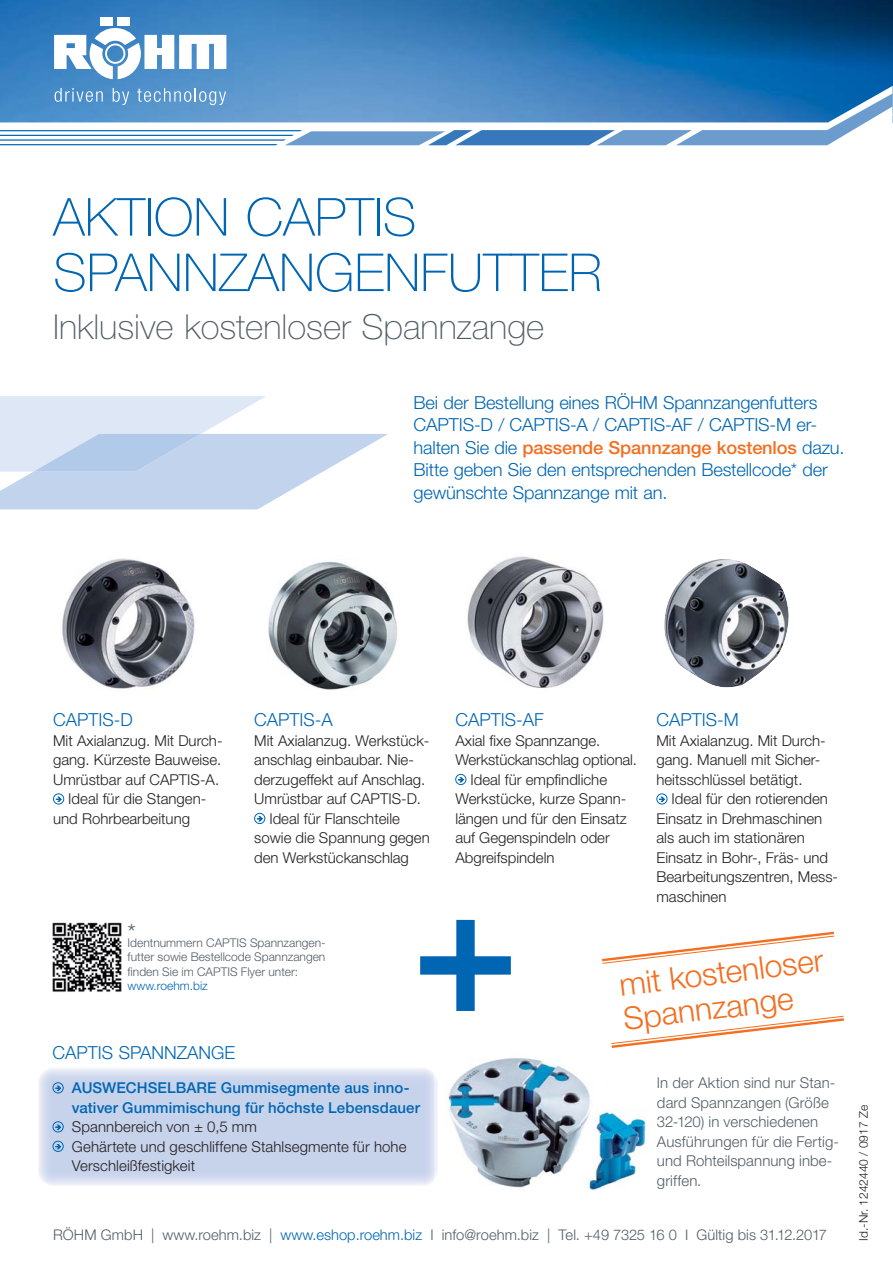
<style>
.page{position:relative;width:893px;height:1263px;background:#fff}
.page>*{position:absolute;margin:0;border:0;box-sizing:border-box;transform-origin:0 0}
.t1{font:500 179.85px "Helvetica Neue LT Std";color:#0066b3}
.t2{font:100 52.5px/55.5px "Helvetica Neue LT Std";color:#0066b3}
.t3{font:100 34.5px "Helvetica Neue LT Std";color:#525e66}
.t4{font:300 31.5px/34.5px "Helvetica Neue LT Std";color:#f36f21}
.t5{font:300 24px "Helvetica Neue LT Std";color:#525e66}
.t6{font:300 18px/22.5px "Helvetica Neue LT Std";letter-spacing:-.01em;color:#0066b3}
.t7{font:300 15px/19.5px "Helvetica Neue LT Std";color:#231f20}
.t8{font:300 15px/19.5px "Helvetica Neue LT Std";letter-spacing:.005em;color:#525e66}
.t9{font:500 15px/19.5px "Helvetica Neue LT Std";letter-spacing:.01em;color:#0066b3}
.t10{font:300 14.7px "Helvetica Neue LT Std";color:#525e66}
.t11{font:300 12px/14.4px "Helvetica Neue LT Std";color:#525e66;text-align:justify}
.t12{font:300 12px "Helvetica Neue LT Std";color:#231f20}
.t13{font:300 12px "Helvetica Neue LT Std";color:#0066b3}
.s1{font-weight:500;color:#f36f21}
.s2{color:#0066b3}
</style>
<div class="page">
<img style="left:0;top:0;width:893px;height:86px">
<svg style="left:0;top:86px;width:893px;height:2px;background:#3e84c2"></svg>
<div style="left:100px;top:17px;width:13px;height:8px;background:#fff"></div>
<div style="left:118px;top:17px;width:12px;height:8px;background:#fff"></div>
<svg style="left:54px;top:28px;width:172px;height:51px"></svg>
<svg style="left:0;top:88px;width:893px;height:58px"></svg>
<svg style="left:0;top:396px;width:388px;height:113px"></svg>
<div style="left:53px;top:793px;width:11px;height:11px;border:1px solid #0066b3;border-radius:50%"></div>
<svg style="left:56px;top:797px;width:5px;height:5px"></svg>
<div style="left:254px;top:813px;width:11px;height:11px;border:1px solid #0066b3;border-radius:50%"></div>
<svg style="left:257px;top:816px;width:6px;height:5px"></svg>
<div style="left:455px;top:774px;width:11px;height:11px;border:1px solid #0066b3;border-radius:50%"></div>
<svg style="left:458px;top:777px;width:6px;height:5px"></svg>
<img style="left:664px;top:559px;width:125px;height:128px">
<img style="left:62px;top:558px;width:133px;height:131px">
<img style="left:268px;top:561px;width:129px;height:129px">
<img style="left:467px;top:556px;width:137px;height:132px">
<div style="left:656px;top:793px;width:11px;height:11px;border:1px solid #0066b3;border-radius:50%"></div>
<svg style="left:659px;top:797px;width:6px;height:5px"></svg>
<img style="left:38px;top:1068px;width:396px;height:117px">
<div style="left:53px;top:1082px;width:11px;height:11px;border:1px solid #0066b3;border-radius:50%"></div>
<svg style="left:55px;top:1086px;width:6px;height:5px"></svg>
<div style="left:53px;top:1121px;width:11px;height:11px;border:1px solid #0066b3;border-radius:50%"></div>
<svg style="left:55px;top:1125px;width:6px;height:5px"></svg>
<div style="left:53px;top:1141px;width:11px;height:11px;border:1px solid #0066b3;border-radius:50%"></div>
<svg style="left:55px;top:1144px;width:6px;height:5px"></svg>
<svg style="left:602px;top:931px;width:233px;height:33px"></svg>
<svg style="left:611px;top:1015px;width:233px;height:33px"></svg>
<img style="left:52px;top:922px;width:70px;height:70px">
<img style="left:434px;top:1058px;width:156px;height:130px">
<img style="left:600px;top:1111px;width:47px;height:77px">
<img style="left:582px;top:1098px;width:18px;height:92px">
<h2 class="t2" style="left:53px;top:190px;width:550px">AKTION CAPTIS<br>SPANNZANGENFUTTER</h2>
<h3 class="t3" style="left:53px;top:307px;width:493px">Inklusive kostenloser Spannzange</h3>
<p class="t6" style="left:414px;top:393px;width:432px">Bei der Bestellung eines RÖHM Spannzangenfutters CAPTIS-D / CAPTIS-A / CAPTIS-AF / CAPTIS-M er&shy;halten Sie die <span class="s1">passende Spannzange kostenlos</span> dazu.<br>Bitte geben Sie den entsprechenden Bestellcode* der gewünschte Spannzange mit an.</p>
<p class="t6" style="left:53px;top:710px;width:81px">CAPTIS-D</p>
<p class="t7" style="left:53px;top:732px;width:171px">Mit Axialanzug. Mit Durch-</p>
<p class="t7" style="left:53px;top:752px;width:170px">gang. Kürzeste Bauweise.</p>
<p class="t7" style="left:53px;top:771px;width:168px">Umrüstbar auf CAPTIS-A.</p>
<p class="t7" style="left:68px;top:791px;width:140px">Ideal für die Stangen-</p>
<p class="t7" style="left:53px;top:810px;width:138px">und Rohrbearbeitung</p>
<p class="t6" style="left:254px;top:710px;width:80px">CAPTIS-A</p>
<p class="t7" style="left:254px;top:732px;width:177px">Mit Axialanzug. Werkstück-</p>
<p class="t7" style="left:254px;top:752px;width:161px">anschlag einbaubar. Nie-</p>
<p class="t7" style="left:254px;top:771px;width:173px">derzugeffekt auf Anschlag.</p>
<p class="t7" style="left:254px;top:791px;width:168px">Umrüstbar auf CAPTIS-D.</p>
<p class="t7" style="left:269px;top:810px;width:132px">Ideal für Flanschteile</p>
<p class="t7" style="left:254px;top:830px;width:177px">sowie die Spannung gegen</p>
<p class="t7" style="left:254px;top:849px;width:156px">den Werkstückanschlag</p>
<p class="t6" style="left:455px;top:710px;width:90px">CAPTIS-AF</p>
<p class="t7" style="left:455px;top:732px;width:146px">Axial fixe Spannzange.</p>
<p class="t7" style="left:455px;top:752px;width:183px">Werkstückanschlag optional.</p>
<p class="t7" style="left:470px;top:771px;width:138px">Ideal für empfindliche</p>
<p class="t7" style="left:455px;top:791px;width:173px">Werkstücke, kurze Spann-</p>
<p class="t7" style="left:455px;top:810px;width:173px">längen und für den Einsatz</p>
<p class="t7" style="left:455px;top:830px;width:156px">auf Gegenspindeln oder</p>
<p class="t7" style="left:455px;top:849px;width:101px">Abgreifspindeln</p>
<p class="t6" style="left:656px;top:710px;width:84px">CAPTIS-M</p>
<p class="t7" style="left:656px;top:732px;width:171px">Mit Axialanzug. Mit Durch&shy;gang. Manuell mit Sicher&shy;heitsschlüssel betätigt.</p>
<p class="t7" style="left:656px;top:791px;width:183px;text-indent:15px">Ideal für den rotierenden<br>Einsatz in Drehmaschinen als auch im stationären<br>Einsatz in Bohr-, Fräs- und<br>Bearbeitungszentren, Mess&shy;maschinen</p>
<h3 class="t5" style="left:128px;top:923px;width:10px">*</h3>
<p class="t11" style="left:128px;top:936px;width:199px">Identnummern CAPTIS Spannzangen&shy;futter sowie Bestellcode Spannzangen finden Sie im CAPTIS Flyer unter:</p>
<p class="t13" style="left:128px;top:981px;width:82px">www.roehm.biz</p>
<h1 class="t1" style="left:411px;top:882px;width:109px">+</h1>
<p class="t6" style="left:53px;top:1043px;width:184px">CAPTIS SPANNZANGE</p>
<p class="t9" style="left:72px;top:1079px;width:350px">AUSWECHSELBARE Gummisegmente aus inno&shy;vativer Gummimischung für höchste Lebensdauer</p>
<p class="t7" style="left:72px;top:1119px;width:336px">Spannbereich von ± 0,5 mm<br>Gehärtete und geschliffene Stahlsegmente für hohe<br>Verschleißfestigkeit</p>
<h3 class="t4" style="left:617px;top:970px;width:207px;rotate:-7deg">mit kostenloser<br>Spannzange</h3>
<p class="t8" style="left:657px;top:1075px;width:183px">In der Aktion sind nur Stan&shy;dard Spannzangen (Größe<br>32-120) in verschiedenen<br>Ausführungen für die Fertig&shy;und Rohteilspannung inbe&shy;griffen.</p>
<p class="t10" style="left:53px;top:1229px;width:775px">RÖHM GmbH | www.roehm.biz | <span class="s2">www.eshop.roehm.biz</span> I info@roehm.biz | Tel. +49 7325 16 0 I Gültig bis 31.12.2017</p>
<p class="t12" style="left:859px;top:1241px;width:137px;rotate:-90deg">Id.-Nr. 1242440 / 0917 Ze</p>
</div>
